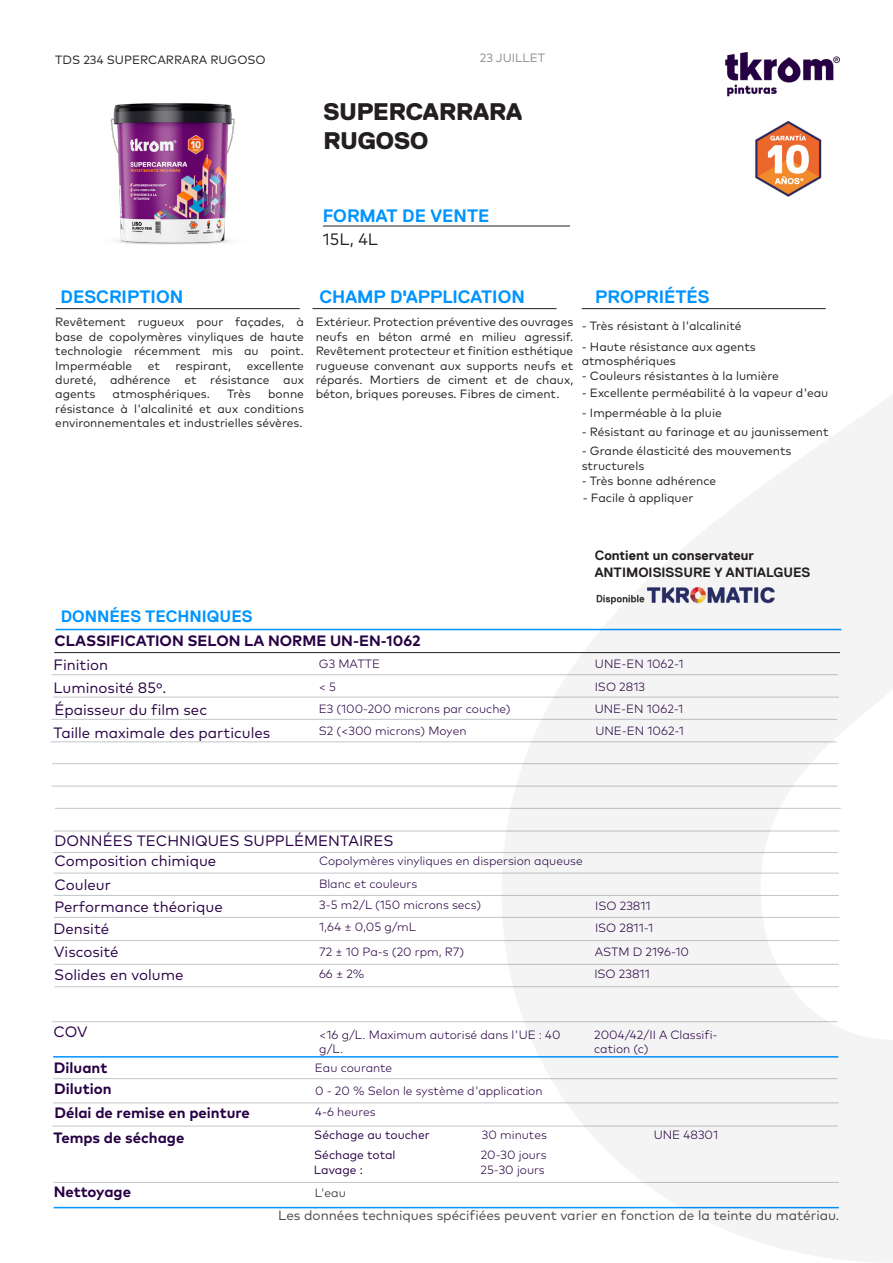
<style>
.page{position:relative;width:893px;height:1263px;background:#fff}
.page>*{position:absolute;margin:0;border:0;box-sizing:border-box;transform-origin:0 0}
.t1{font:800 24px/28.8px "Replica Pro";color:#231f20}
.t2{font:700 18px "Replica";color:#0094ff}
.t3{font:700 16.5px "Replica";color:#0094ff}
.t4{font:16.5px "Mark Pro";color:#231f20}
.t5{font:15px/23.1px "Mark Pro";color:#270044}
.t6{font:700 15px/23.4px "Mark Pro";color:#270044}
.t7{font:13.5px "Mark Pro";color:#46484a}
.t8{font:700 13.5px/16.2px "Replica Pro";color:#231f20}
.t9{font:12px/14.4px "Mark Pro";color:#231f20;text-align:justify}
.t10{font:300 12px/14.4px "Mark Pro";color:#270044}
.t11{font:12px/19.8px "Mark Pro";color:#270044}
.t12{font:12px "Mark Pro";color:#8b8d90}
.t13{font:300 12px "Mark Pro";color:#231f20}
</style>
<div class="page">
<img style="left:110px;top:103px;width:125px;height:142px">
<hr style="left:323px;top:226px;width:247px;height:1px;background:#231f20">
<hr style="left:56px;top:308px;width:244px;height:1px;background:#231f20">
<hr style="left:56px;top:629px;width:785px;height:1px;background:#0094ff">
<hr style="left:54px;top:652px;width:786px;height:1px;background:#231f20">
<hr style="left:52px;top:674px;width:786px;height:1px;background:#c2c5ca">
<hr style="left:53px;top:697px;width:786px;height:1px;background:#c2c5ca">
<hr style="left:51px;top:719px;width:786px;height:1px;background:#c2c5ca">
<hr style="left:55px;top:986px;width:784px;height:1px;background:#c2c5ca">
<hr style="left:54px;top:873px;width:785px;height:1px;background:#c2c5ca">
<hr style="left:54px;top:895px;width:785px;height:1px;background:#c2c5ca">
<hr style="left:54px;top:917px;width:785px;height:1px;background:#c2c5ca">
<hr style="left:54px;top:940px;width:785px;height:1px;background:#c2c5ca">
<hr style="left:53px;top:1056px;width:785px;height:1px;background:#0094ff">
<hr style="left:54px;top:831px;width:785px;height:1px;background:#c2c5ca">
<hr style="left:52px;top:1021px;width:785px;height:1px;background:#c2c5ca">
<hr style="left:53px;top:1078px;width:784px;height:1px;background:#c2c5ca">
<hr style="left:53px;top:1102px;width:786px;height:1px;background:#c2c5ca">
<hr style="left:52px;top:1126px;width:786px;height:1px;background:#c2c5ca">
<hr style="left:54px;top:1182px;width:785px;height:1px;background:#c2c5ca">
<img style="left:755px;top:121px;width:67px;height:76px">
<hr style="left:54px;top:1207px;width:785px;height:1px;background:#0094ff">
<hr style="left:51px;top:741px;width:786px;height:1px;background:#c2c5ca">
<hr style="left:52px;top:763px;width:786px;height:1px;background:#c2c5ca">
<hr style="left:52px;top:786px;width:785px;height:1px;background:#c2c5ca">
<hr style="left:55px;top:808px;width:786px;height:1px;background:#c2c5ca">
<hr style="left:582px;top:308px;width:244px;height:1px;background:#231f20">
<hr style="left:312px;top:308px;width:244px;height:1px;background:#231f20">
<hr style="left:53px;top:852px;width:785px;height:1px;background:#c2c5ca">
<hr style="left:54px;top:964px;width:785px;height:1px;background:#c2c5ca">
<img style="left:725px;top:52px;width:115px;height:45px">
<svg style="left:502px;top:395px;width:391px;height:867px;fill:#f4f4f4"></svg>
<p class="t9" style="left:55px;top:51px;width:212px">TDS 234 SUPERCARRARA RUGOSO</p>
<p class="t12" style="left:480px;top:49px;width:67px">23 JUILLET</p>
<h1 class="t1" style="left:323px;top:98px;width:200px">SUPERCARRARA<br>RUGOSO</h1>
<h2 class="t2" style="left:323px;top:205px;width:168px">FORMAT DE VENTE</h2>
<h3 class="t4" style="left:323px;top:226px;width:56px">15L, 4L</h3>
<h2 class="t2" style="left:61px;top:287px;width:124px">DESCRIPTION</h2>
<h2 class="t2" style="left:319px;top:287px;width:207px">CHAMP D'APPLICATION</h2>
<p class="t9" style="left:55px;top:314px;width:250px">Revêtement rugueux pour façades, à base de copolymères vinyliques de haute technologie récemment mis au point.<br>Imperméable</p>
<p class="t9" style="left:55px;top:357px;width:250px;text-indent:192px">excellente dureté, adhérence et résistance aux agents</p>
<p class="t9" style="left:148px;top:357px;width:14px">et</p>
<p class="t9" style="left:175px;top:357px;width:57px">respirant,</p>
<p class="t9" style="left:55px;top:386px;width:250px;text-indent:213px">bonne résistance à l'alcalinité et aux conditions environnementales et industrielles sévères.</p>
<p class="t9" style="left:113px;top:386px;width:99px">atmosphériques.</p>
<p class="t9" style="left:227px;top:386px;width:25px">Très</p>
<p class="t9" style="left:316px;top:314px;width:259px">Extérieur. Protection préventive des ouvrages neufs en béton armé en milieu agressif.<br>Revêtement protecteur et finition esthétique rugueuse convenant aux supports neufs et réparés. Mortiers de ciment et de chaux, béton, briques poreuses. Fibres de ciment.</p>
<h2 class="t2" style="left:595px;top:287px;width:116px">PROPRIÉTÉS</h2>
<p class="t9" style="left:582px;top:318px;width:161px">- Très résistant à l'alcalinité</p>
<p class="t9" style="left:582px;top:338px;width:175px">- Haute résistance aux agents atmosphériques</p>
<p class="t9" style="left:582px;top:367px;width:199px">- Couleurs résistantes à la lumière</p>
<p class="t9" style="left:582px;top:385px;width:248px">- Excellente perméabilité à la vapeur d'eau</p>
<p class="t9" style="left:582px;top:404px;width:142px">- Imperméable à la pluie</p>
<p class="t9" style="left:582px;top:424px;width:248px">- Résistant au farinage et au jaunissement</p>
<p class="t9" style="left:582px;top:443px;width:211px">- Grande élasticité des mouvements structurels</p>
<p class="t9" style="left:582px;top:473px;width:136px">- Très bonne adhérence</p>
<p class="t9" style="left:583px;top:489px;width:112px">- Facile à appliquer</p>
<p class="t8" style="left:595px;top:548px;width:217px">Contient un conservateur<br>ANTIMOISISSURE Y ANTIALGUES</p>
<h3 class="t3" style="left:61px;top:607px;width:193px">DONNÉES TECHNIQUES</h3>
<p class="t6" style="left:55px;top:628px;width:368px">CLASSIFICATION SELON LA NORME UN-EN-1062</p>
<p class="t5" style="left:54px;top:652px;width:114px">Finition<br>Luminosité 85º.</p>
<p class="t10" style="left:319px;top:651px;width:63px;line-height:23px">G3 MATTE &lt; 5</p>
<p class="t10" style="left:595px;top:651px;width:90px;line-height:23.1px">UNE-EN 1062-1<br>ISO 2813</p>
<p class="t5" style="left:54px;top:697px;width:154px">Épaisseur du film sec</p>
<p class="t10" style="left:319px;top:700px;width:193px">E3 (100-200 microns par couche)</p>
<p class="t10" style="left:595px;top:700px;width:90px">UNE-EN 1062-1</p>
<p class="t5" style="left:54px;top:720px;width:218px">Taille maximale des particules</p>
<p class="t10" style="left:319px;top:723px;width:149px">S2 (&lt;300 microns) Moyen</p>
<p class="t10" style="left:595px;top:723px;width:90px">UNE-EN 1062-1</p>
<p class="t5" style="left:54px;top:830px;width:341px;line-height:19.5px">DONNÉES TECHNIQUES SUPPLÉMENTAIRES<br>Composition chimique</p>
<p class="t5" style="left:54px;top:872px;width:58px">Couleur</p>
<p class="t10" style="left:319px;top:852px;width:265px">Copolymères vinyliques en dispersion aqueuse</p>
<p class="t10" style="left:319px;top:875px;width:100px">Blanc et couleurs</p>
<p class="t5" style="left:54px;top:894px;width:170px">Performance théorique</p>
<p class="t10" style="left:319px;top:896px;width:164px">3-5 m2/L (150 microns secs)</p>
<p class="t10" style="left:595px;top:898px;width:57px">ISO 23811</p>
<p class="t5" style="left:53px;top:916px;width:57px">Densité</p>
<p class="t10" style="left:319px;top:919px;width:98px">1,64 ± 0,05 g/mL</p>
<p class="t10" style="left:595px;top:919px;width:60px">ISO 2811-1</p>
<p class="t5" style="left:54px;top:939px;width:66px">Viscosité</p>
<p class="t10" style="left:319px;top:943px;width:147px">72 ± 10 Pa-s (20 rpm, R7)</p>
<p class="t10" style="left:595px;top:943px;width:96px">ASTM D 2196-10</p>
<p class="t5" style="left:54px;top:961px;width:131px">Solides en volume</p>
<p class="t10" style="left:319px;top:966px;width:47px">66 ± 2%</p>
<p class="t10" style="left:594px;top:966px;width:57px">ISO 23811</p>
<p class="t5" style="left:54px;top:1019px;width:36px">COV</p>
<p class="t10" style="left:319px;top:1026px;width:243px">&lt;16 g/L. Maximum autorisé dans l'UE : 40 g/L.</p>
<p class="t10" style="left:594px;top:1026px;width:125px">2004/42/II A Classifi&shy;cation (c)</p>
<p class="t6" style="left:54px;top:1054px;width:55px">Diluant</p>
<p class="t10" style="left:315px;top:1059px;width:79px">Eau courante</p>
<p class="t6" style="left:54px;top:1076px;width:197px">Dilution<br>Délai de remise en peinture</p>
<p class="t10" style="left:315px;top:1079px;width:229px;line-height:21.3px">0 - 20 % Selon le système d'application<br>4-6 heures</p>
<p class="t6" style="left:53px;top:1125px;width:132px">Temps de séchage</p>
<p class="t11" style="left:314px;top:1124px;width:117px">Séchage au toucher<br>Séchage total</p>
<p class="t11" style="left:314px;top:1159px;width:50px">Lavage :</p>
<p class="t10" style="left:482px;top:1127px;width:66px">30 minutes</p>
<p class="t10" style="left:654px;top:1126px;width:66px">UNE 48301</p>
<p class="t10" style="left:480px;top:1146px;width:68px;line-height:15px">20-30 jours<br>25-30 jours</p>
<p class="t7" style="left:278px;top:1205px;width:563px">Les données techniques spécifiées peuvent varier en fonction de la teinte du matériau.</p>
<p class="t6" style="left:54px;top:1178px;width:79px">Nettoyage</p>
<p class="t13" style="left:315px;top:1183px;width:32px">L'eau</p>
</div>
